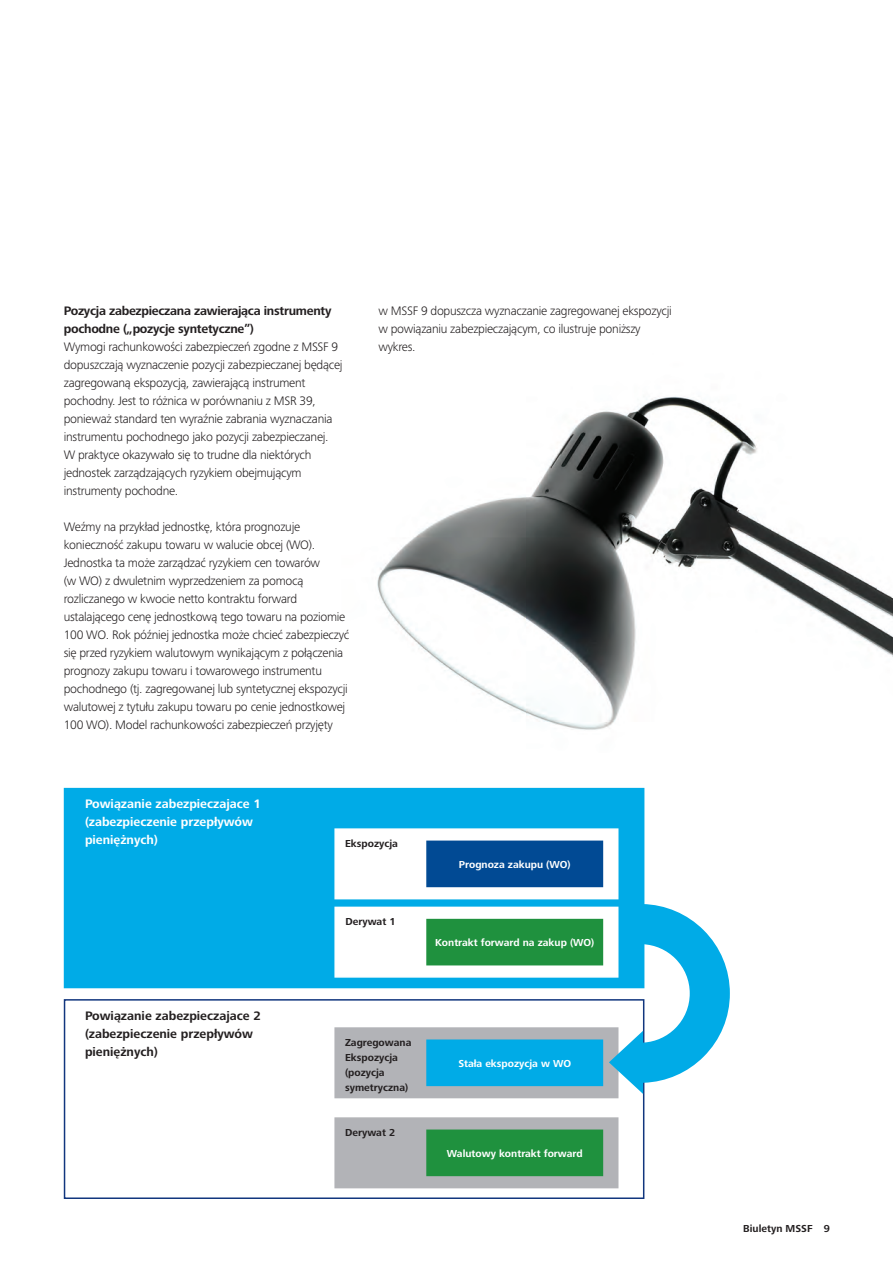
<style>
.page{position:relative;width:893px;height:1263px;background:#fff}
.page>*{position:absolute;margin:0;border:0;box-sizing:border-box;transform-origin:0 0}
.t1{font:300 12.75px/18px "Frutiger Next Pro";letter-spacing:-.02em;color:#231f20}
.t2{font:700 12.75px/18px "Frutiger Next Pro";letter-spacing:-.02em;color:#231f20}
.t3{font:700 12.75px/18px "Frutiger Next Pro";color:#fff}
.t4{font:700 12.75px/18px "Frutiger Next Pro";color:#231f20}
.t5{font:700 10.5px "Frutiger Next Pro";color:#fff}
.t6{font:700 10.5px/15px "Frutiger Next Pro";color:#231f20}
</style>
<div class="page">
<div style="left:64px;top:999px;width:580px;height:200px;border:2px solid #11367e"></div>
<div style="left:334px;top:1027px;width:284px;height:71px;background:#b2b3b7;border:2px solid #b2b3b7"></div>
<div style="left:334px;top:1117px;width:284px;height:71px;background:#b2b3b7;border:2px solid #b2b3b7"></div>
<div style="left:426px;top:1039px;width:177px;height:47px;background:#00abe7;border:2px solid #00abe7"></div>
<div style="left:426px;top:1129px;width:177px;height:47px;background:#1f913e;border:2px solid #1f913e"></div>
<img style="left:263px;top:396px;width:630px;height:414px">
<div style="left:64px;top:788px;width:580px;height:200px;background:#00abe7"></div>
<div style="left:334px;top:828px;width:284px;height:71px;background:#fff;border:2px solid #fff"></div>
<div style="left:334px;top:907px;width:284px;height:71px;background:#fff;border:2px solid #fff"></div>
<div style="left:426px;top:840px;width:177px;height:47px;background:#014a94;border:2px solid #014a94"></div>
<div style="left:426px;top:919px;width:177px;height:46px;background:#1f913e"></div>
<svg style="left:609px;top:904px;width:121px;height:190px"></svg>
<p class="t2" style="left:64px;top:302px;width:269px">Pozycja zabezpieczana zawierająca instrumenty pochodne („pozycje syntetyczne”)</p>
<p class="t1" style="left:64px;top:338px;width:280px">Wymogi rachunkowości zabezpieczeń zgodne z MSSF 9 dopuszczają wyznaczenie pozycji zabezpieczanej będącej zagregowaną ekspozycją, zawierającą instrument pochodny. Jest to różnica w porównaniu z MSR 39, ponieważ standard ten wyraźnie zabrania wyznaczania instrumentu pochodnego jako pozycji zabezpieczanej.<br>W praktyce okazywało się to trudne dla niektórych jednostek zarządzających ryzykiem obejmującym instrumenty pochodne.</p>
<p class="t1" style="left:64px;top:518px;width:287px">Weźmy na przykład jednostkę, która prognozuje konieczność zakupu towaru w walucie obcej (WO).<br>Jednostka ta może zarządzać ryzykiem cen towarów<br>(w WO) z dwuletnim wyprzedzeniem za pomocą rozliczanego w kwocie netto kontraktu forward ustalającego cenę jednostkową tego towaru na poziomie 100 WO. Rok później jednostka może chcieć zabezpieczyć się przed ryzykiem walutowym wynikającym z połączenia prognozy zakupu towaru i towarowego instrumentu pochodnego (tj. zagregowanej lub syntetycznej ekspozycji walutowej z tytułu zakupu towaru po cenie jednostkowej 100 WO). Model rachunkowości zabezpieczeń przyjęty</p>
<p class="t1" style="left:378px;top:302px;width:295px">w MSSF 9 dopuszcza wyznaczanie zagregowanej ekspozycji w powiązaniu zabezpieczającym, co ilustruje poniższy wykres.</p>
<p class="t3" style="left:85px;top:794px;width:177px">Powiązanie zabezpieczajace 1 (zabezpieczenie przepływów pieniężnych)</p>
<p class="t4" style="left:85px;top:1007px;width:177px">Powiązanie zabezpieczajace 2 (zabezpieczenie przepływów pieniężnych)</p>
<p class="t6" style="left:345px;top:835px;width:54px">Ekspozycja</p>
<p class="t6" style="left:345px;top:914px;width:52px">Derywat 1</p>
<p class="t5" style="left:459px;top:858px;width:113px">Prognoza zakupu (WO)</p>
<p class="t5" style="left:435px;top:936px;width:160px">Kontrakt forward na zakup (WO)</p>
<p class="t6" style="left:345px;top:1034px;width:68px">Zagregowana<br>Ekspozycja (pozycja symetryczna)</p>
<p class="t6" style="left:345px;top:1124px;width:52px">Derywat 2</p>
<p class="t5" style="left:458px;top:1057px;width:114px">Stała ekspozycja w WO</p>
<p class="t5" style="left:447px;top:1147px;width:137px">Walutowy kontrakt forward</p>
<p class="t6" style="left:743px;top:1221px;width:88px">Biuletyn MSSF 9</p>
</div>
